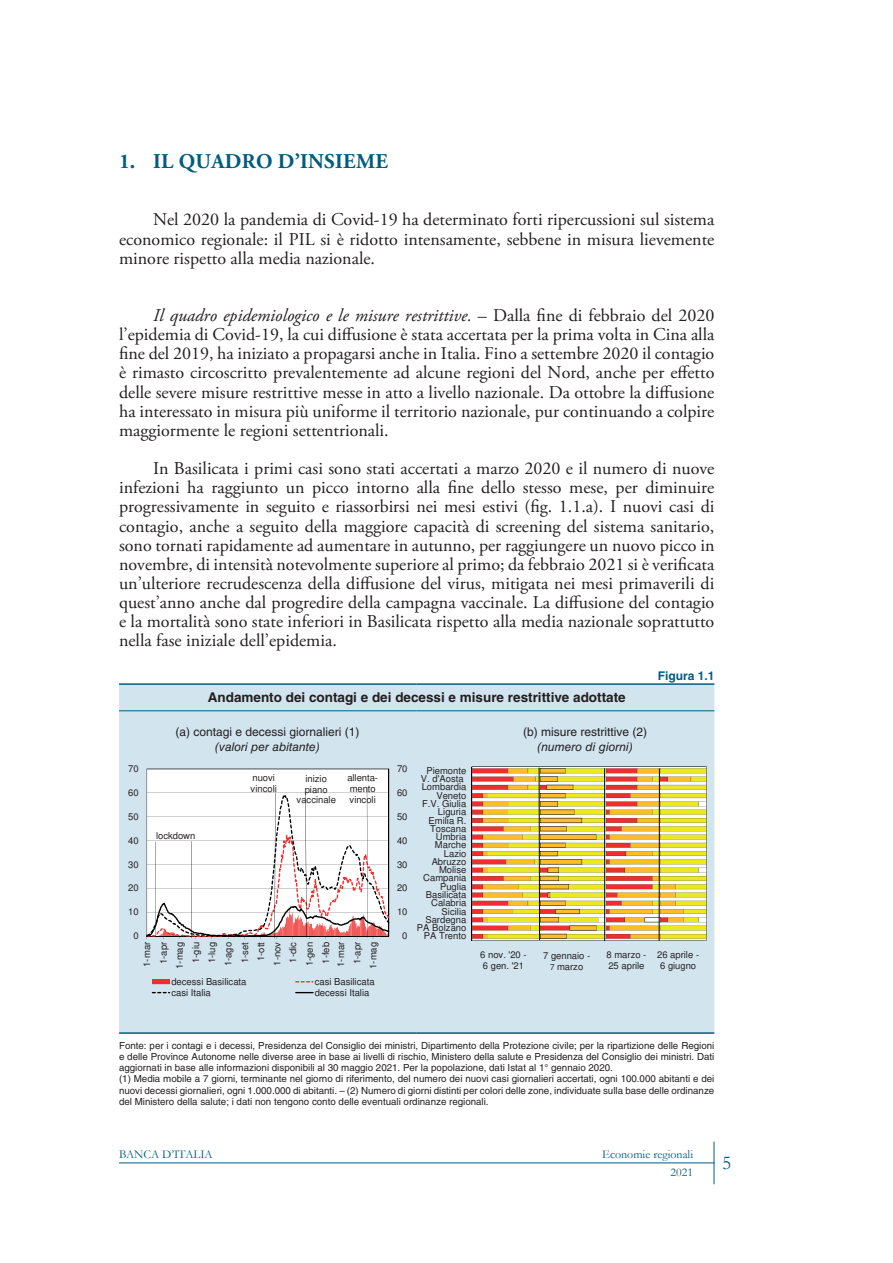
<style>
.page{position:relative;width:893px;height:1263px;background:#fff}
.page>*{position:absolute;margin:0;border:0;box-sizing:border-box;transform-origin:0 0}
.ER-TESTO_Titolo{font:700 21px "Adobe Garamond Pro";letter-spacing:.015em;color:#005c81}
.t1{font:19.5px "Garamond";color:#005c81}
.ER-TESTO_Paragrafo{font:18px/19.2px "Adobe Garamond Pro";color:#231f20;text-align:justify}
.ER-TESTO_Paragrafo_S{font:18px/19.2px "Adobe Garamond Pro";color:#231f20;text-align:justify}
.ER-FIGURA_Titolo{font:700 13.5px "Helvetica LT Std";color:#231f20}
.ER-FIGURA_Testatina{font:12px "Helvetica LT Std";color:#231f20}
.ER-FIGURA_Sottotitol{font:italic 12px "Helvetica LT Std";color:#231f20}
.t2{font:12px "Garamond";color:#005c81}
.ER-FIGURA_Numero{font:700 12px "Helvetica LT Std";color:#005c81}
.ER-FIGURA_Nota{font:9.75px/11.2px "Helvetica LT Std";color:#231f20;text-align:justify}
.t3{font:9.45px/8.2px "Helvetica";letter-spacing:-.005em;color:#231f20}
.s1{font-style:italic}
.s2{font-size:8.1px}
</style>
<div class="page">
<hr style="left:119px;top:1162px;width:595px;height:1px;background:#005c81">
<hr style="left:714px;top:1142px;width:1px;height:42px;background:#005c81">
<div style="left:119px;top:685px;width:595px;height:347px;background:#d2e4ee"></div>
<hr style="left:119px;top:683px;width:298px;height:2px;background:#005c81">
<hr style="left:417px;top:683px;width:297px;height:2px;background:#005c81">
<hr style="left:119px;top:710px;width:298px;height:1px;background:#005c81">
<hr style="left:417px;top:710px;width:297px;height:1px;background:#005c81">
<hr style="left:119px;top:1032px;width:298px;height:2px;background:#005c81">
<hr style="left:417px;top:1032px;width:297px;height:2px;background:#005c81">
<svg style="left:472px;top:766px;width:234px;height:175px"></svg>
<hr style="left:604px;top:768px;width:1px;height:173px;background:#000001">
<hr style="left:659px;top:768px;width:1px;height:173px;background:#000001">
<hr style="left:389px;top:769px;width:1px;height:167px;background:#000001">
<svg style="left:152px;top:979px;width:18px;height:5px"></svg>
<svg style="left:295px;top:981px;width:19px;height:1px"></svg>
<svg style="left:152px;top:992px;width:18px;height:1px"></svg>
<svg style="left:295px;top:992px;width:19px;height:1px"></svg>
<svg style="left:147px;top:769px;width:242px;height:170px"></svg>
<h2 class="ER-TESTO_Titolo" style="left:119px;top:149px;width:270px">1. IL QUADRO D’INSIEME</h2>
<p class="ER-TESTO_Paragrafo" style="left:119px;top:211px;width:597px;text-indent:34px">Nel 2020 la pandemia di Covid-19 ha determinato forti ripercussioni sul sistema economico regionale: il PIL si è ridotto intensamente, sebbene in misura lievemente minore rispetto alla media nazionale.</p>
<p class="ER-TESTO_Paragrafo_S" style="left:119px;top:306px;width:597px;text-indent:34px"><span class="s1">Il quadro epidemiologico e le misure restrittive.</span> – Dalla fine di febbraio del 2020 l’epidemia di Covid-19, la cui diffusione è stata accertata per la prima volta in Cina alla fine del 2019, ha iniziato a propagarsi anche in Italia. Fino a settembre 2020 il contagio è rimasto circoscritto prevalentemente ad alcune regioni del Nord, anche per effetto delle severe misure restrittive messe in atto a livello nazionale. Da ottobre la diffusione ha interessato in misura più uniforme il territorio nazionale, pur continuando a colpire maggiormente le regioni settentrionali.</p>
<p class="ER-TESTO_Paragrafo" style="left:119px;top:459px;width:597px;text-indent:34px">In Basilicata i primi casi sono stati accertati a marzo 2020 e il numero di nuove infezioni ha raggiunto un picco intorno alla fine dello stesso mese, per diminuire progressivamente in seguito e riassorbirsi nei mesi estivi (fig. 1.1.a). I nuovi casi di contagio, anche a seguito della maggiore capacità di screening del sistema sanitario, sono tornati rapidamente ad aumentare in autunno, per raggiungere un nuovo picco in novembre, di intensità notevolmente superiore al primo; da febbraio 2021 si è verificata un’ulteriore recrudescenza della diffusione del virus, mitigata nei mesi primaverili di quest’anno anche dal progredire della campagna vaccinale. La diffusione del contagio e la mortalità sono state inferiori in Basilicata rispetto alla media nazionale soprattutto nella fase iniziale dell’epidemia.</p>
<h3 class="ER-FIGURA_Numero" style="left:658px;top:668px;width:58px">Figura 1.1</h3>
<h3 class="ER-FIGURA_Titolo" style="left:208px;top:689px;width:419px">Andamento dei contagi e dei decessi e misure restrittive adottate</h3>
<h4 class="ER-FIGURA_Testatina" style="left:175px;top:725px;width:186px">(a) contagi e decessi giornalieri (1)</h4>
<p class="ER-FIGURA_Sottotitol" style="left:215px;top:740px;width:106px">(valori per abitante)</p>
<h4 class="ER-FIGURA_Testatina" style="left:523px;top:725px;width:126px">(b) misure restrittive (2)</h4>
<p class="ER-FIGURA_Sottotitol" style="left:537px;top:740px;width:97px">(numero di giorni)</p>
<p class="t3" style="left:128px;top:765px;width:12px">70</p>
<p class="t3" style="left:128px;top:789px;width:12px">60</p>
<p class="t3" style="left:128px;top:813px;width:12px">50</p>
<p class="t3" style="left:128px;top:837px;width:12px">40</p>
<p class="t3" style="left:128px;top:861px;width:12px">30</p>
<p class="t3" style="left:128px;top:885px;width:12px">20</p>
<p class="t3" style="left:128px;top:909px;width:12px">10</p>
<p class="t3" style="left:133px;top:933px;width:7px">0</p>
<p class="t3" style="left:156px;top:833px;width:41px">lockdown</p>
<p class="t3" style="left:251px;top:773px;width:28px;line-height:10.8px">nuovi vincoli</p>
<p class="t3" style="left:347px;top:773px;width:32px;line-height:10.8px">allenta&shy;mento vincoli</p>
<p class="t3" style="left:297px;top:774px;width:41px;line-height:10.8px;text-align:center">inizio piano vaccinale</p>
<p class="t3" style="left:397px;top:765px;width:12px">70</p>
<p class="t3" style="left:397px;top:789px;width:12px">60</p>
<p class="t3" style="left:397px;top:813px;width:12px">50</p>
<p class="t3" style="left:397px;top:837px;width:12px">40</p>
<p class="t3" style="left:397px;top:861px;width:12px">30</p>
<p class="t3" style="left:397px;top:885px;width:12px">20</p>
<p class="t3" style="left:397px;top:909px;width:12px">10</p>
<p class="t3" style="left:402px;top:933px;width:7px">0</p>
<p class="t3" style="left:417px;top:767px;width:51px;text-align:right">Piemonte<br>V. d'Aosta<br>Lombardia<br>Veneto<br>F.V. Giulia<br>Liguria<br>Emilia R.<br>Toscana<br>Umbria<br>Marche<br>Lazio<br>Abruzzo<br>Molise<br>Campania<br>Puglia<br>Basilicata<br>Calabria<br>Sicilia<br>Sardegna<br>PA Bolzano<br>PA Trento</p>
<p class="t3" style="left:140px;top:969px;width:28px;line-height:16.2px;text-align:right;rotate:-90deg">1-mar<br>1-apr<br>1-mag<br>1-giu<br>1-lug<br>1-ago<br>1-set<br>1-ott<br>1-nov<br>1-dic<br>1-gen<br>1-feb</p>
<p class="t3" style="left:334px;top:969px;width:28px;line-height:16.2px;text-align:center;rotate:-90deg">1-mar<br>1-apr<br>1-mag</p>
<p class="t3" style="left:171px;top:978px;width:77px">decessi Basilicata</p>
<p class="t3" style="left:315px;top:978px;width:61px">casi Basilicata</p>
<p class="t3" style="left:171px;top:989px;width:41px">casi Italia</p>
<p class="t3" style="left:315px;top:989px;width:56px">decessi Italia</p>
<p class="t3" style="left:480px;top:950px;width:48px;line-height:10.8px">6 nov. '20 -<br>6 gen. '21</p>
<p class="t3" style="left:543px;top:951px;width:49px;line-height:10.8px;text-align:center">7 gennaio -<br><span class="s2">7</span> marzo</p>
<p class="t3" style="left:657px;top:950px;width:44px;line-height:10.8px;text-align:center">26 aprile -<br>6 giugno</p>
<p class="t3" style="left:606px;top:950px;width:41px;line-height:10.8px">8 marzo -<br>25 aprile</p>
<p class="ER-FIGURA_Nota" style="left:119px;top:1039px;width:597px">Fonte: per i contagi e i decessi, Presidenza del Consiglio dei ministri, Dipartimento della Protezione civile; per la ripartizione delle Regioni e delle Province Autonome nelle diverse aree in base ai livelli di rischio, Ministero della salute e Presidenza del Consiglio dei ministri. Dati aggiornati in base alle informazioni disponibili al 30 maggio 2021. Per la popolazione, dati Istat al 1° gennaio 2020.</p>
<p class="ER-FIGURA_Nota" style="left:119px;top:1073px;width:597px">(1) Media mobile a 7 giorni, terminante nel giorno di riferimento, del numero dei nuovi casi giornalieri accertati, ogni 100.000 abitanti e dei nuovi decessi giornalieri, ogni 1.000.000 di abitanti. – (2) Numero di giorni distinti per colori delle zone, individuate sulla base delle ordinanze del Ministero della salute; i dati non tengono conto delle eventuali ordinanze regionali.</p>
<p class="t2" style="left:119px;top:1146px;width:95px">BANCA D’ITALIA</p>
<p class="t2" style="left:602px;top:1146px;width:92px">Economie regionali</p>
<p class="t2" style="left:671px;top:1164px;width:24px">2021</p>
<p class="t1" style="left:722px;top:1150px;width:11px">5</p>
</div>
